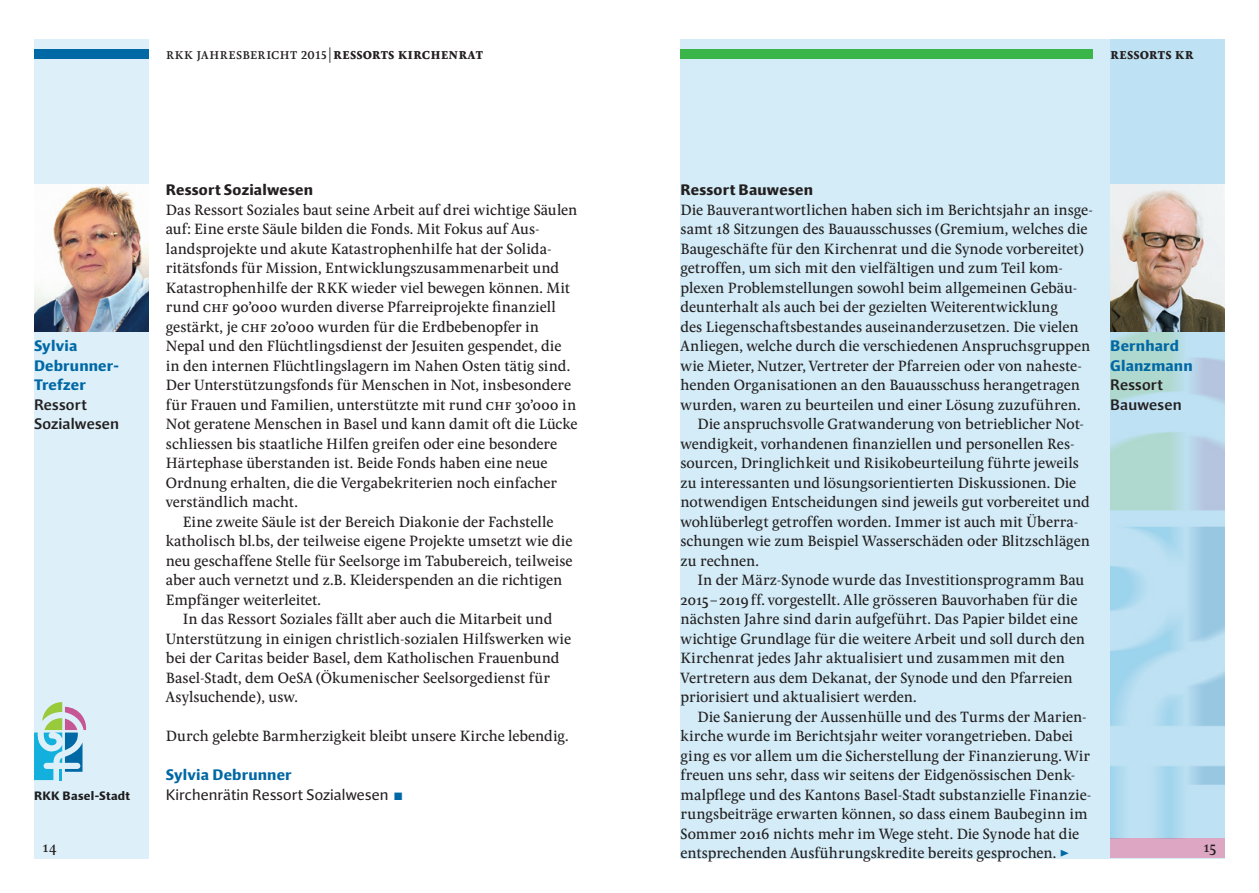
<style>
.page{position:relative;width:1259px;height:893px;background:#fff}
.page>*{position:absolute;margin:0;border:0;box-sizing:border-box;transform-origin:0 0}
.t1{font:500 15.45px "Pona";letter-spacing:-.005em;color:#231f20}
.t2{font:700 15.45px "Pona";letter-spacing:.005em;color:#231f20}
.t3{font:15px/19.5px "Impara";letter-spacing:.01em;color:#231f20}
.t4{font:700 15px/19.5px "Impara";letter-spacing:.015em;color:#0068a5}
.t5{font:700 15px "Impara";letter-spacing:.015em;color:#231f20}
.t6{font:500 15px/19.5px "Impara";letter-spacing:.015em;color:#231f20}
.t7{font:700 12px "Impara";letter-spacing:.03em;color:#231f20}
.s1{font-weight:700}
.s2{font-weight:700;color:#0068a5}
.s3{font-family:"Sirba";font-size:15.75px;color:#0068a5}
.s4{font-family:"Sirba";font-weight:400;color:#0068a5}
</style>
<div class="page">
<div style="left:680px;top:39px;width:545px;height:819px;background:#d3ecf7"></div>
<div style="left:34px;top:39px;width:115px;height:819px;background:#ddf0f9"></div>
<div style="left:1110px;top:39px;width:115px;height:799px;background:#bee2f3"></div>
<div style="left:34px;top:49px;width:115px;height:9px;background:#0068a5"></div>
<div style="left:680px;top:49px;width:413px;height:9px;background:#3ab54a"></div>
<div style="left:1110px;top:839px;width:115px;height:19px;background:#dda6c3"></div>
<svg style="left:34px;top:702px;width:52px;height:78px"></svg>
<img style="left:1110px;top:331px;width:115px;height:508px">
<img style="left:1110px;top:184px;width:115px;height:147px">
<img style="left:34px;top:184px;width:115px;height:148px">
<p class="t1" style="left:166px;top:43px;width:319px">rkk jahresbericht 2015|<span class="s1">ressorts kirchenrat</span></p>
<p class="t2" style="left:1110px;top:43px;width:85px">ressorts kr</p>
<p class="t5" style="left:166px;top:180px;width:149px">Ressort Sozialwesen</p>
<p class="t1" style="left:166px;top:199px;width:413px">Das Ressort Soziales baut seine Arbeit auf drei wichtige Säulen</p>
<p class="t1" style="left:166px;top:218px;width:375px">auf: Eine erste Säule bilden die Fonds. Mit Fokus auf Aus-</p>
<p class="t1" style="left:166px;top:238px;width:387px">landsprojekte und akute Katastrophenhilfe hat der Solida-</p>
<p class="t1" style="left:166px;top:257px;width:395px">ritätsfonds für Mission, Entwicklungszusammenarbeit und</p>
<p class="t1" style="left:166px;top:277px;width:406px">Katastrophenhilfe der RKK wieder viel bewegen können. Mit</p>
<p class="t1" style="left:166px;top:296px;width:391px">rund CH F 90’000 wurden diverse Pfarreiprojekte finanziell</p>
<p class="t1" style="left:166px;top:316px;width:375px">gestärkt, je CH F 20’000 wurden für die Erdbebenopfer in</p>
<p class="t1" style="left:166px;top:335px;width:397px">Nepal und den Flüchtlingsdienst der Jesuiten gespendet, die</p>
<p class="t1" style="left:166px;top:355px;width:406px">in den internen Flüchtlingslagern im Nahen Osten tätig sind.</p>
<p class="t1" style="left:166px;top:374px;width:407px">Der Unterstützungsfonds für Menschen in Not, insbesondere</p>
<p class="t1" style="left:166px;top:394px;width:412px">für Frauen und Familien, unterstützte mit rund CH F 30’000 in</p>
<p class="t1" style="left:166px;top:413px;width:413px">Not geratene Menschen in Basel und kann damit oft die Lücke</p>
<p class="t1" style="left:166px;top:433px;width:393px">schliessen bis staatliche Hilfen greifen oder eine besondere</p>
<p class="t1" style="left:166px;top:452px;width:383px">Härtephase überstanden ist. Beide Fonds haben eine neue</p>
<p class="t1" style="left:166px;top:472px;width:392px">Ordnung erhalten, die die Vergabekriterien noch einfacher</p>
<p class="t1" style="left:166px;top:491px;width:133px">verständlich macht.</p>
<p class="t1" style="left:183px;top:511px;width:372px">Eine zweite Säule ist der Bereich Diakonie der Fachstelle</p>
<p class="t1" style="left:166px;top:530px;width:408px">katholisch bl.bs, der teilweise eigene Projekte umsetzt wie die</p>
<p class="t1" style="left:166px;top:550px;width:408px">neu geschaffene Stelle für Seelsorge im Tabubereich, teilweise</p>
<p class="t1" style="left:166px;top:569px;width:398px">aber auch vernetzt und z.B. Kleiderspenden an die richtigen</p>
<p class="t1" style="left:166px;top:589px;width:157px">Empfänger weiterleitet.</p>
<p class="t1" style="left:183px;top:608px;width:371px">In das Ressort Soziales fällt aber auch die Mitarbeit und</p>
<p class="t1" style="left:166px;top:628px;width:407px">Unterstützung in einigen christlich-sozialen Hilfswerken wie</p>
<p class="t1" style="left:166px;top:647px;width:395px">bei der Caritas beider Basel, dem Katholischen Frauenbund</p>
<p class="t1" style="left:166px;top:667px;width:385px">Basel-Stadt, dem OeSA (Ökumenischer Seelsorgedienst für</p>
<p class="t1" style="left:166px;top:686px;width:133px">Asylsuchende), usw.</p>
<p class="t1" style="left:166px;top:725px;width:404px">Durch gelebte Barmherzigkeit bleibt unsere Kirche lebendig.</p>
<p class="t3" style="left:166px;top:765px;width:239px"><span class="s2">Sylvia Debrunner<br></span>Kirchenrätin Ressort Sozialwesen <span class="s3">◼</span></p>
<p class="t5" style="left:680px;top:180px;width:134px">Ressort Bauwesen</p>
<p class="t1" style="left:680px;top:199px;width:414px">Die Bauverantwortlichen haben sich im Berichtsjahr an insge-</p>
<p class="t1" style="left:680px;top:218px;width:409px">samt 18 Sitzungen des Bauausschusses (Gremium, welches die</p>
<p class="t1" style="left:680px;top:238px;width:405px">Baugeschäfte für den Kirchenrat und die Synode vorbereitet)</p>
<p class="t1" style="left:680px;top:257px;width:384px">getroffen, um sich mit den vielfältigen und zum Teil kom-</p>
<p class="t1" style="left:680px;top:277px;width:398px">plexen Problemstellungen sowohl beim allgemeinen Gebäu-</p>
<p class="t1" style="left:680px;top:296px;width:379px">deunterhalt als auch bei der gezielten Weiterentwicklung</p>
<p class="t1" style="left:680px;top:316px;width:400px">des Liegenschaftsbestandes auseinanderzusetzen. Die vielen</p>
<p class="t1" style="left:680px;top:335px;width:411px">Anliegen, welche durch die verschiedenen Anspruchsgruppen</p>
<p class="t1" style="left:680px;top:355px;width:403px">wie Mieter, Nutzer, Vertreter der Pfarreien oder von naheste-</p>
<p class="t1" style="left:680px;top:374px;width:401px">henden Organisationen an den Bauausschuss herangetragen</p>
<p class="t1" style="left:680px;top:394px;width:401px">wurden, waren zu beurteilen und einer Lösung zuzuführen.</p>
<p class="t1" style="left:697px;top:413px;width:388px">Die anspruchsvolle Gratwanderung von betrieblicher Not-</p>
<p class="t1" style="left:680px;top:433px;width:396px">wendigkeit, vorhandenen finanziellen und personellen Res-</p>
<p class="t1" style="left:680px;top:452px;width:400px">sourcen, Dringlichkeit und Risikobeurteilung führte jeweils</p>
<p class="t1" style="left:680px;top:472px;width:397px">zu interessanten und lösungsorientierten Diskussionen. Die</p>
<p class="t1" style="left:680px;top:491px;width:411px">notwendigen Entscheidungen sind jeweils gut vorbereitet und</p>
<p class="t1" style="left:680px;top:511px;width:399px">wohlüberlegt getroffen worden. Immer ist auch mit Überra-</p>
<p class="t1" style="left:680px;top:530px;width:411px">schungen wie zum Beispiel Wasserschäden oder Blitzschlägen</p>
<p class="t1" style="left:680px;top:550px;width:80px">zu rechnen.</p>
<p class="t1" style="left:697px;top:569px;width:388px">In der März-Synode wurde das Investitionsprogramm Bau</p>
<p class="t1" style="left:680px;top:589px;width:398px">2015–2019 ff. vorgestellt. Alle grösseren Bauvorhaben für die</p>
<p class="t1" style="left:680px;top:608px;width:399px">nächsten Jahre sind darin aufgeführt. Das Papier bildet eine</p>
<p class="t1" style="left:680px;top:628px;width:406px">wichtige Grundlage für die weitere Arbeit und soll durch den</p>
<p class="t1" style="left:680px;top:647px;width:386px">Kirchenrat jedes Jahr aktualisiert und zusammen mit den</p>
<p class="t1" style="left:680px;top:667px;width:394px">Vertretern aus dem Dekanat, der Synode und den Pfarreien</p>
<p class="t1" style="left:680px;top:686px;width:238px">priorisiert und aktualisiert werden.</p>
<p class="t1" style="left:697px;top:706px;width:391px">Die Sanierung der Aussenhülle und des Turms der Marien-</p>
<p class="t1" style="left:680px;top:725px;width:394px">kirche wurde im Berichtsjahr weiter vorangetrieben. Dabei</p>
<p class="t1" style="left:680px;top:745px;width:411px">ging es vor allem um die Sicherstellung der Finanzierung.Wir</p>
<p class="t1" style="left:680px;top:764px;width:396px">freuen uns sehr, dass wir seitens der Eidgenössischen Denk-</p>
<p class="t1" style="left:680px;top:784px;width:412px">malpflege und des Kantons Basel-Stadt substanzielle Finanzie-</p>
<p class="t1" style="left:680px;top:803px;width:409px">rungsbeiträge erwarten können, so dass einem Baubeginn im</p>
<p class="t1" style="left:680px;top:823px;width:400px">Sommer 2016 nichts mehr im Wege steht. Die Synode hat die</p>
<p class="t1" style="left:680px;top:842px;width:391px">entsprechenden Ausführungskredite bereits gesprochen. <span class="s4">►</span></p>
<p class="t4" style="left:34px;top:336px;width:86px">Sylvia<br>Debrunner-<br>Trefzer</p>
<p class="t6" style="left:34px;top:394px;width:87px">Ressort<br>Sozialwesen</p>
<p class="t4" style="left:1110px;top:336px;width:84px">Bernhard<br>Glanzmann</p>
<p class="t6" style="left:1110px;top:375px;width:73px">Ressort<br>Bauwesen</p>
<p class="t7" style="left:34px;top:787px;width:97px">RKK Basel-Stadt</p>
<p class="t1" style="left:43px;top:836px;width:16px">14</p>
<p class="t1" style="left:1203px;top:836px;width:14px">15</p>
</div>
